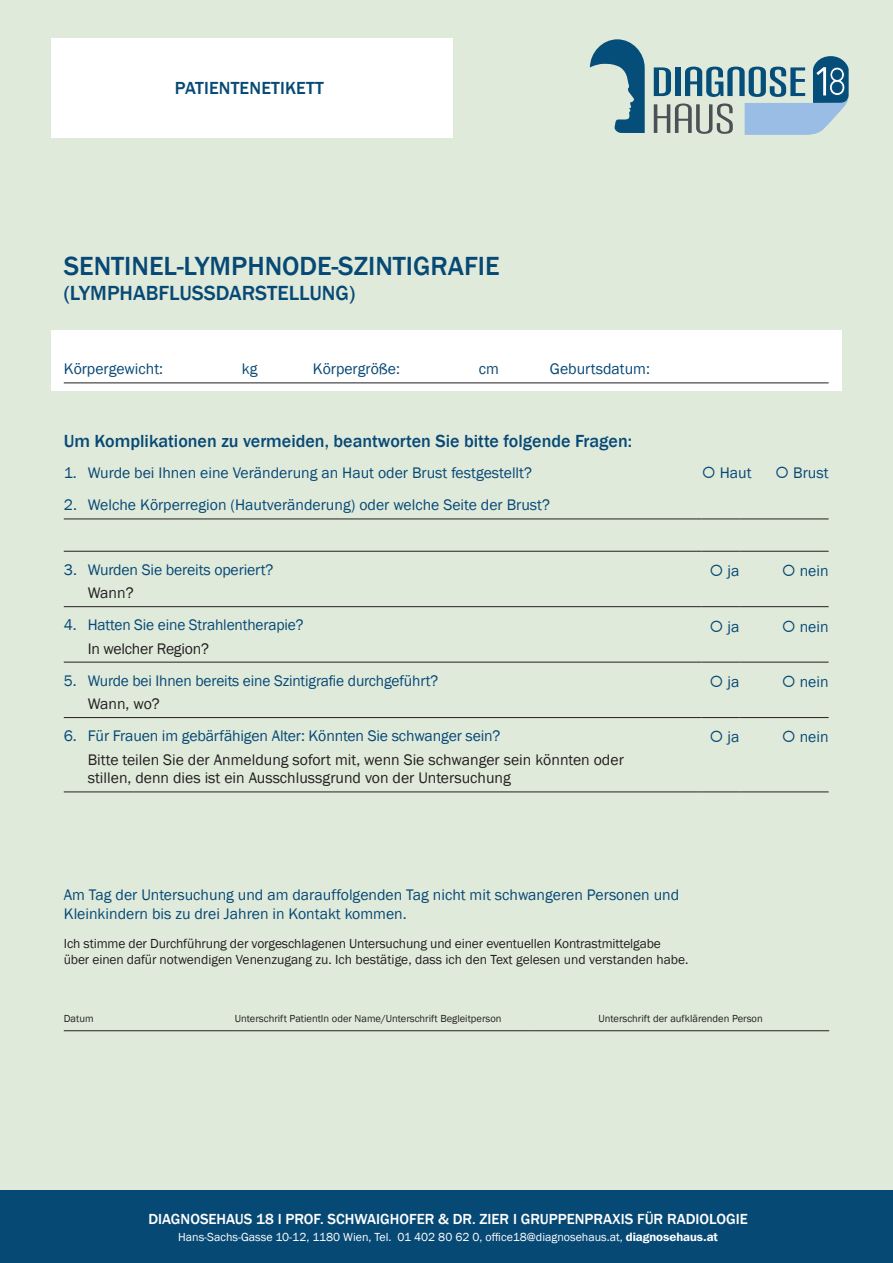
<style>
.page{position:relative;width:893px;height:1263px;background:#e0eadb}
.page>*{position:absolute;margin:0;border:0;box-sizing:border-box;transform-origin:0 0}
.t1{font:500 27px "Franklin Gothic";color:#074975}
.t2{font:500 21px "Franklin Gothic";color:#074975}
.t3{font:500 18px "Franklin Gothic";color:#074975}
.t4{font:15.75px/18.9px "Franklin Gothic";color:#074975}
.t5{font:15.75px/18.9px "Franklin Gothic";color:#231f20}
.t6{font:500 15px "Franklin Gothic";color:#fff}
.t7{font:13.5px/16.2px "Franklin Gothic";letter-spacing:-.01em;color:#231f20}
.t8{font:12px "Franklin Gothic";color:#fff}
.t9{font:10.5px "Franklin Gothic";color:#231f20}
.s1{font-family:"Franklin Gothic IT Cby BT";font-weight:600}
</style>
<div class="page">
<div style="left:0;top:1191px;width:893px;height:72px;background:#074975"></div>
<svg style="left:590px;top:39px;width:55px;height:94px"></svg>
<svg style="left:654px;top:56px;width:195px;height:79px"></svg>
<div style="left:51px;top:330px;width:791px;height:61px;background:#fff"></div>
<hr style="left:64px;top:383px;width:765px;height:1px;background:#231f20">
<hr style="left:64px;top:792px;width:638px;height:1px;background:#231f20">
<hr style="left:702px;top:792px;width:37px;height:1px;background:#231f20">
<hr style="left:739px;top:792px;width:90px;height:1px;background:#231f20">
<hr style="left:64px;top:662px;width:638px;height:1px;background:#231f20">
<hr style="left:702px;top:662px;width:37px;height:1px;background:#231f20">
<hr style="left:739px;top:662px;width:90px;height:1px;background:#231f20">
<hr style="left:64px;top:606px;width:638px;height:1px;background:#231f20">
<hr style="left:702px;top:606px;width:37px;height:1px;background:#231f20">
<hr style="left:739px;top:606px;width:90px;height:1px;background:#231f20">
<hr style="left:64px;top:717px;width:638px;height:1px;background:#231f20">
<hr style="left:702px;top:717px;width:37px;height:1px;background:#231f20">
<hr style="left:739px;top:717px;width:90px;height:1px;background:#231f20">
<hr style="left:64px;top:519px;width:638px;height:1px;background:#231f20">
<hr style="left:702px;top:519px;width:37px;height:1px;background:#231f20">
<hr style="left:739px;top:519px;width:90px;height:1px;background:#231f20">
<hr style="left:64px;top:551px;width:638px;height:1px;background:#231f20">
<hr style="left:702px;top:551px;width:37px;height:1px;background:#231f20">
<hr style="left:739px;top:551px;width:90px;height:1px;background:#231f20">
<div style="left:51px;top:38px;width:402px;height:100px;background:#fff"></div>
<hr style="left:64px;top:1030px;width:171px;height:1px;background:#231f20">
<hr style="left:235px;top:1030px;width:297px;height:1px;background:#231f20">
<hr style="left:532px;top:1030px;width:297px;height:1px;background:#231f20">
<p class="t3" style="left:175px;top:76px;width:150px">PATIENTENETIKETT</p>
<h1 class="t1" style="left:64px;top:249px;width:437px">SENTINEL-LYMPHNODE-SZINTIGRAFIE</h1>
<h2 class="t2" style="left:64px;top:280px;width:293px">(LYMPHABFLUSSDARSTELLUNG)</h2>
<p class="t4" style="left:64px;top:360px;width:101px">Körpergewicht:</p>
<p class="t4" style="left:242px;top:360px;width:17px">kg</p>
<p class="t4" style="left:313px;top:360px;width:89px">Körpergröße:</p>
<p class="t4" style="left:479px;top:360px;width:22px">cm</p>
<p class="t4" style="left:550px;top:360px;width:102px">Geburtsdatum:</p>
<p class="t3" style="left:64px;top:430px;width:570px">Um Komplikationen zu vermeiden, beantworten Sie bitte folgende Fragen:</p>
<p class="t4" style="left:64px;top:464px;width:470px">1. Wurde bei Ihnen eine Veränderung an Haut oder Brust festgestellt?</p>
<p class="t4" style="left:702px;top:464px;width:51px">○ Haut</p>
<p class="t4" style="left:775px;top:464px;width:55px">○ Brust</p>
<p class="t4" style="left:64px;top:496px;width:488px">2. Welche Körperregion (Hautveränderung) oder welche Seite der Brust?</p>
<p class="t4" style="left:64px;top:561px;width:211px">3. Wurden Sie bereits operiert?</p>
<p class="t5" style="left:88px;top:584px;width:47px">Wann?</p>
<p class="t4" style="left:709px;top:562px;width:31px">○ ja</p>
<p class="t4" style="left:782px;top:562px;width:48px">○ nein</p>
<p class="t4" style="left:64px;top:616px;width:241px">4. Hatten Sie eine Strahlentherapie?</p>
<p class="t5" style="left:88px;top:639px;width:123px">In welcher Region?</p>
<p class="t4" style="left:709px;top:617px;width:31px">○ ja</p>
<p class="t4" style="left:782px;top:617px;width:48px">○ nein</p>
<p class="t4" style="left:64px;top:671px;width:376px">5. Wurde bei Ihnen bereits eine Szintigrafie durchgeführt?</p>
<p class="t5" style="left:88px;top:695px;width:74px">Wann, wo?</p>
<p class="t4" style="left:709px;top:673px;width:31px">○ ja</p>
<p class="t4" style="left:782px;top:673px;width:48px">○ nein</p>
<p class="t4" style="left:64px;top:727px;width:438px">6. Für Frauen im gebärfähigen Alter: Könnten Sie schwanger sein?</p>
<p class="t5" style="left:88px;top:750px;width:538px">Bitte teilen Sie der Anmeldung sofort mit, wenn Sie schwanger sein könnten oder stillen, denn dies ist ein Ausschlussgrund von der Untersuchung</p>
<p class="t4" style="left:709px;top:728px;width:31px">○ ja</p>
<p class="t4" style="left:782px;top:728px;width:48px">○ nein</p>
<p class="t4" style="left:64px;top:885px;width:617px">Am Tag der Untersuchung und am darauffolgenden Tag nicht mit schwangeren Personen und<br>Kleinkindern bis zu drei Jahren in Kontakt kommen.</p>
<p class="t7" style="left:64px;top:935px;width:626px">Ich stimme der Durchführung der vorgeschlagenen Untersuchung und einer eventuellen Kontrastmittelgabe über einen dafür notwendigen Venenzugang zu. Ich bestätige, dass ich den Text gelesen und verstanden habe.</p>
<p class="t9" style="left:64px;top:1012px;width:31px">Datum</p>
<p class="t9" style="left:235px;top:1012px;width:268px">Unterschrift PatientIn oder Name/Unterschrift Begleitperson</p>
<p class="t9" style="left:598px;top:1012px;width:166px">Unterschrift der aufklärenden Person</p>
<p class="t6" style="left:148px;top:1210px;width:601px">DIAGNOSEHAUS 18 I PROF. SCHWAIGHOFER &amp; DR. ZIER I GRUPPENPRAXIS FÜR RADIOLOGIE</p>
<p class="t8" style="left:178px;top:1229px;width:541px">Hans-Sachs-Gasse 10-12, 1180 Wien, Tel. 01 402 80 62 0, office18@diagnosehaus.at, <span class="s1">diagnosehaus.at</span></p>
</div>
